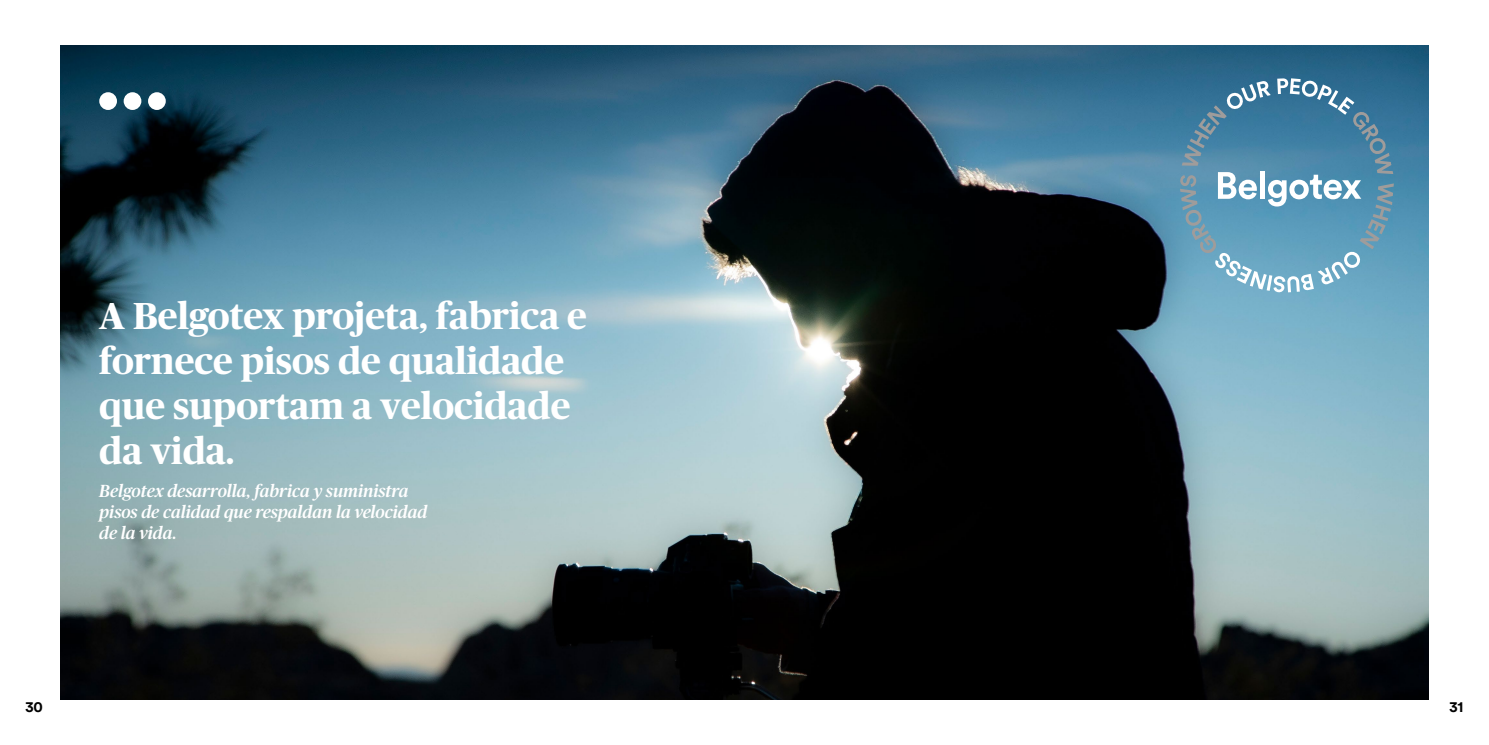
<style>
.page{position:relative;width:1489px;height:745px;background:#fff}
.page>*{position:absolute;margin:0;border:0;box-sizing:border-box;transform-origin:0 0}
.t1{font:700 37.5px/45px "Publico Headline";color:#fff}
.t2{font:italic 500 17.5px/21px "Publico Headline";color:#fff}
.t3{font:700 15px "Circular Std";color:#000}
</style>
<div class="page">
<img style="left:60px;top:45px;width:1368px;height:654px">
<div style="left:99px;top:92px;width:18px;height:18px;background:#fff;border-radius:50%"></div>
<div style="left:124px;top:92px;width:17px;height:18px;background:#fff;border-radius:50%"></div>
<div style="left:148px;top:92px;width:18px;height:18px;background:#fff;border-radius:50%"></div>
<svg style="left:1179px;top:78px;width:214px;height:214px"></svg>
<h1 class="t1" style="left:99px;top:291px;width:489px">A Belgotex projeta, fabrica e fornece pisos de qualidade que suportam a velocidade da vida.</h1>
<p class="t2" style="left:99px;top:478px;width:330px">Belgotex desarrolla, fabrica y suministra pisos de calidad que respaldan la velocidad de la vida.</p>
<p class="t3" style="left:25px;top:696px;width:19px">30</p>
<p class="t3" style="left:1449px;top:696px;width:16px">31</p>
</div>
